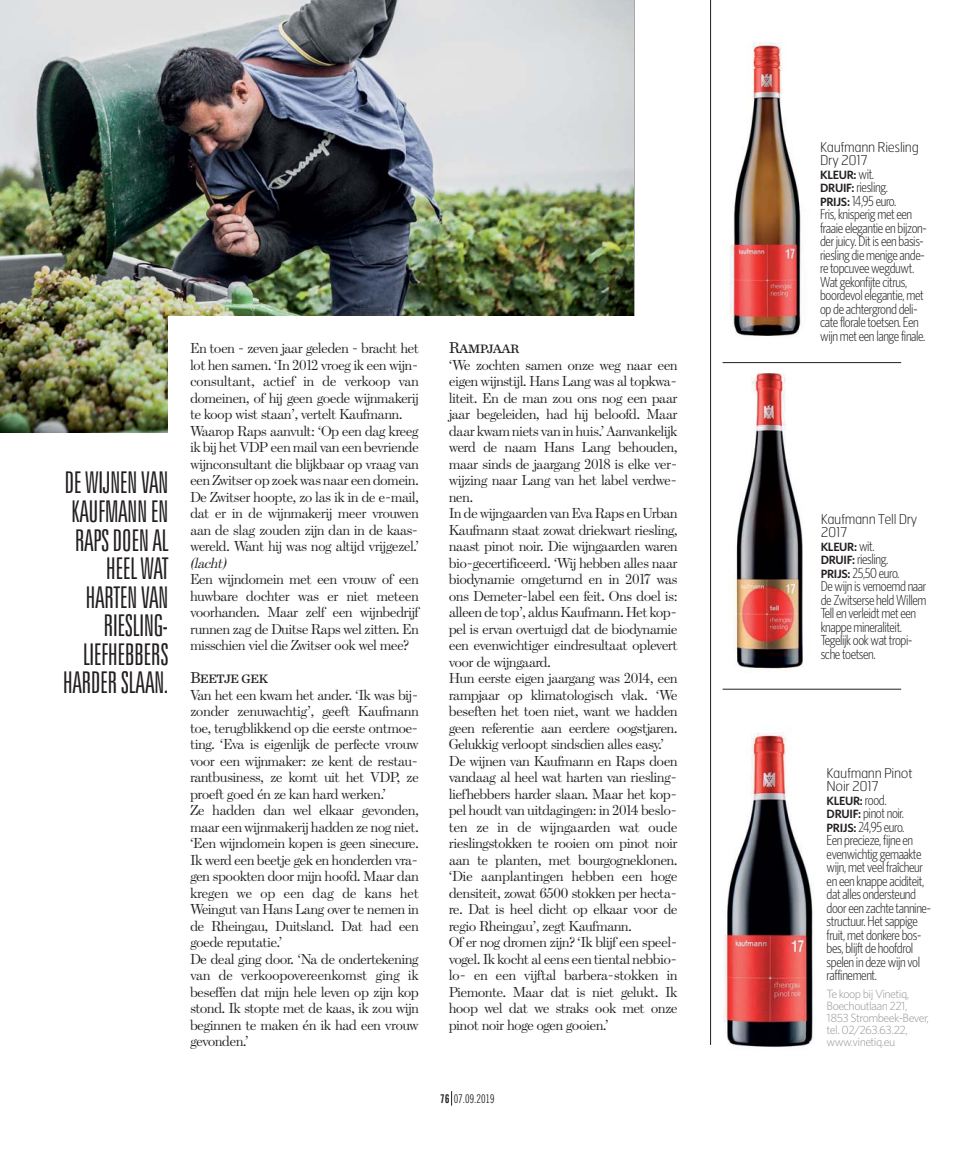
<style>
.page{position:relative;width:978px;height:1170px;background:#fff}
.page>*{position:absolute;margin:0;border:0;box-sizing:border-box;transform-origin:0 0}
.t1{font:300 extra-condensed 30px/28.5px "Zurich BT";letter-spacing:-.02em;color:#231f20;text-align:right}
.t2{font:16.5px "Chronicle Text G1 Roman SC";letter-spacing:-.045em;color:#231f20}
.t3{font:300 14.55px/16.5px "Escrow";letter-spacing:-.045em;color:#231f20}
.t4{font:300 14.55px/13.5px "Whitney Condensed";letter-spacing:-.025em;color:#231f20}
.t5{font:italic 300 14.55px "Escrow";color:#231f20}
.t6{font:100 13.5px/13.5px "Hermes";letter-spacing:-.025em;color:#231f20}
.t7{font:300 12px/12px "Whitney";letter-spacing:-.045em;color:#939598}
.t8{font:600 12px "Whitney";letter-spacing:-.025em;color:#231f20}
.t9{font:extra-condensed 12px "News Gothic BT";color:#231f20}
.s1{font-weight:700}
.s2{font-family:"Whitney Condensed";font-weight:300;font-size:14.55px}
.s3{font-family:"Whitney";font-weight:600;font-size:12px}
</style>
<div class="page">
<svg style="left:451px;top:1091px;width:1px;height:14px"></svg>
<img style="left:723px;top:733px;width:91px;height:314px">
<img style="left:729px;top:43px;width:75px;height:293px">
<hr style="left:710px;top:0;width:1px;height:1044px;background:#231f20">
<hr style="left:723px;top:362px;width:178px;height:1px;background:#231f20">
<img style="left:0;top:0;width:634px;height:432px">
<div style="left:169px;top:316px;width:479px;height:500px;background:#fff"></div>
<img style="left:734px;top:373px;width:69px;height:298px">
<hr style="left:723px;top:689px;width:178px;height:1px;background:#231f20">
<h1 class="t1" style="left:63px;top:472px;width:107px">DE WIJNEN VAN<br>KAUFMANN EN<br>RAPS DOEN AL<br>HEEL WAT<br>HARTEN VAN<br>RIESLING -<br>LIEFHEBBERS<br>HARDER SLAAN.</h1>
<p class="t3" style="left:190px;top:341px;width:230px">En toen - zeven jaar geleden - bracht het lot hen samen. ‘In 2012 vroeg ik een wijn&shy;consultant, actief in de verkoop van domeinen, of hij geen goede wijnmakerij te koop wist staan’, vertelt Kaufmann.<br>Waarop Raps aanvult: ‘Op een dag kreeg ik bij het VDP een mail van een bevriende wijnconsultant die blijkbaar op vraag van een Zwitser op zoek was naar een domein.<br>De Zwitser hoopte, zo las ik in de e-mail, dat er in de wijnmakerij meer vrouwen aan de slag zouden zijn dan in de kaas - wereld. Want hij was nog altijd vrijgezel.’</p>
<p class="t5" style="left:190px;top:557px;width:40px">(lacht)</p>
<p class="t3" style="left:190px;top:572px;width:230px;text-align:justify">Een wijndomein met een vrouw of een huwbare dochter was er niet meteen voorhanden. Maar zelf een wijnbedrijf runnen zag de Duitse Raps wel zitten. En misschien viel die Zwitser ook wel mee?</p>
<p class="t2" style="left:190px;top:667px;width:80px">Beetje gek</p>
<p class="t3" style="left:190px;top:687px;width:231px">Van het een kwam het ander. ‘Ik was bij&shy;zonder zenuwachtig’, geeft Kaufmann toe, terugblikkend op die eerste ontmoe&shy;ting. ‘Eva is eigenlijk de perfecte vrouw voor een wijnmaker: ze kent de restau&shy;rantbusiness, ze komt uit het VDP, ze proeft goed én ze kan hard werken.’<br>Ze hadden dan wel elkaar gevonden, maar een wijnmakerij hadden ze nog niet. ‘Een wijndomein kopen is geen sinecure.<br>Ik werd een beetje gek en honderden vra&shy;gen spookten door mijn hoofd. Maar dan kregen we op een dag de kans het Weingut van Hans Lang over te nemen in de Rheingau, Duitsland. Dat had een goede reputatie.’<br>De deal ging door. ‘Na de ondertekening van de verkoopovereenkomst ging ik beseffen dat mijn hele leven op zijn kop stond. Ik stopte met de kaas, ik zou wijn beginnen te maken én ik had een vrouw gevonden.’</p>
<p class="t2" style="left:449px;top:337px;width:72px">Rampjaar</p>
<p class="t3" style="left:449px;top:357px;width:230px">‘We zochten samen onze weg naar een eigen wijnstijl. Hans Lang was al topkwa&shy;liteit. En de man zou ons nog een paar jaar begeleiden, had hij beloofd. Maar daar kwam niets van in huis.’ Aanvankelijk werd de naam Hans Lang behouden, maar sinds de jaargang 2018 is elke ver&shy;wijzing naar Lang van het label verdwe&shy;nen.<br>In de wijngaarden van Eva Raps en Urban Kaufmann staat zowat driekwart riesling, naast pinot noir. Die wijngaarden waren bio-gecertificeerd. ‘Wij hebben alles naar biodynamie omgeturnd en in 2017 was ons Demeter-label een feit. Ons doel is: alleen de top’, aldus Kauf mann. Het kop&shy;pel is ervan overtuigd dat de biodynamie een evenwichtiger eindresultaat oplevert voor de wijngaard.<br>Hun eerste eigen jaargang was 2014, een rampjaar op klimatologisch vlak. ‘We beseften het toen niet, want we hadden geen referentie aan eerdere oogstjaren.<br>Gelukkig verloopt sindsdien alles easy.’ De wijnen van Kaufmann en Raps doen vandaag al heel wat harten van riesling - liefhebbers harder slaan. Maar het kop&shy;pel houdt van uitdagingen: in 2014 beslo&shy;ten ze in de wijngaarden wat oude riesling stokken te rooien om pinot noir aan te planten, met bourgogneklonen. ‘Die aanplantingen hebben een hoge densiteit, zowat 6500 stokken per hecta&shy;re. Dat is heel dicht op elkaar voor de regio Rheingau’, zegt Kaufmann.<br>Of er nog dromen zijn? ‘Ik blijf een speel&shy;vogel. Ik kocht al eens een tiental nebbio - lo- en een vijftal barbera-stokken in Piemonte. Maar dat is niet gelukt. Ik hoop wel dat we straks ook met onze pinot noir hoge ogen gooien.’</p>
<p class="t9" style="left:440px;top:1094px;width:56px"><span class="s1">76</span> 07.09.2019</p>
<p class="t6" style="left:820px;top:140px;width:100px">Kaufmann Riesling<br>Dry 2017</p>
<p class="t8" style="left:820px;top:170px;width:56px">KLEUR: <span class="s2">wit.</span></p>
<p class="t4" style="left:820px;top:182px;width:108px"><span class="s3">DRUIF:</span> riesling.<br><span class="s3">PRIJS:</span> 14,95 euro.<br>Fris, knisperig met een fraaie elegantie en bijzon&shy;der juicy. Dit is een basis&shy;riesling die menige ande&shy;re topcuvee wegduwt.<br>Wat gekonfijte citrus, boordevol elegantie, met op de achtergrond deli&shy;cate florale toetsen. Een wijn met een lange finale.</p>
<p class="t6" style="left:821px;top:512px;width:98px">Kaufmann Tell Dry<br>2017</p>
<p class="t8" style="left:821px;top:541px;width:56px">KLEUR: <span class="s2">wit.</span></p>
<p class="t4" style="left:821px;top:553px;width:107px"><span class="s3">DRUIF:</span> riesling.<br><span class="s3">PRIJS:</span> 25,50 euro.<br>De wijn is vernoemd naar de Zwitserse held Willem<br>Tell en verleidt met een knappe mineraliteit.<br>Tegelijk ook wat tropi&shy;sche toetsen.</p>
<p class="t6" style="left:827px;top:766px;width:88px">Kaufmann Pinot<br>Noir 2017</p>
<p class="t8" style="left:827px;top:795px;width:61px">KLEUR: <span class="s2">rood.</span></p>
<p class="t4" style="left:827px;top:807px;width:106px"><span class="s3">DRUIF:</span> pinot noir.<br><span class="s3">PRIJS:</span> 24,95 euro.<br>Een precieze, fijne en evenwichtig gemaakte wijn, met veel fraîcheur en een knappe aciditeit, dat alles ondersteund door een zachte tannine&shy;structuur. Het sappige fruit, met donkere bos&shy;bes, blijft de hoofdrol spelen in deze wijn vol raffinement.</p>
<p class="t7" style="left:827px;top:989px;width:104px">Te koop bij Vinetiq,<br>Boechoutlaan 221,<br>1853 Strombeek-Bever, tel. 02/263.63.22, www.vinetiq.eu</p>
</div>
